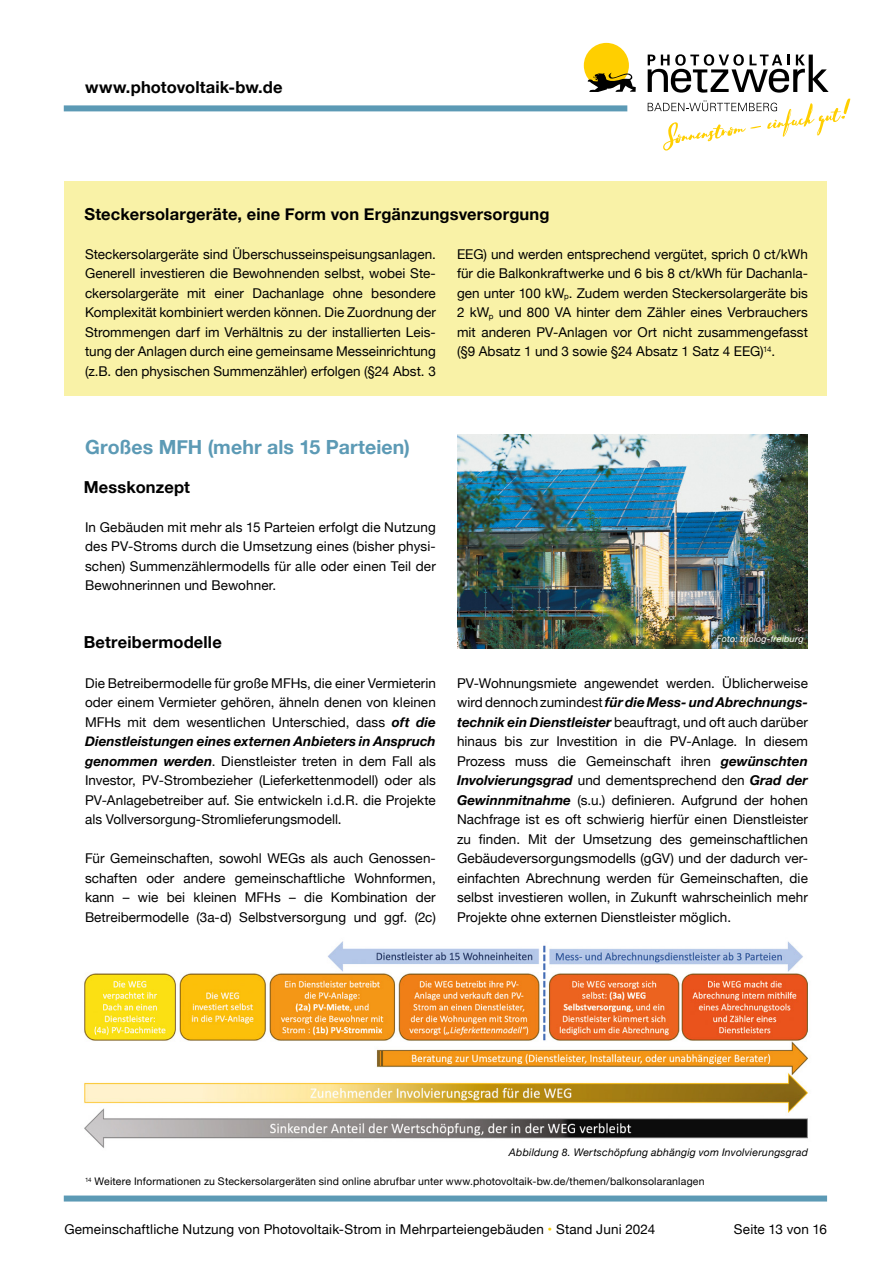
<style>
.page{position:relative;width:893px;height:1263px;background:#fff}
.page>*{position:absolute;margin:0;border:0;box-sizing:border-box;transform-origin:0 0}
.t1{font:700 19.5px "Helvetica Neue";letter-spacing:.005em;color:#5c9ab5}
.t2{font:700 16.5px "Helvetica Neue";letter-spacing:.005em;color:#000}
.t3{font:13.5px/19.5px "Helvetica Neue";letter-spacing:.005em;color:#000;text-align:justify}
.t4{font:10.5px "Helvetica Neue";letter-spacing:.02em;color:#000}
.t5{font:italic 10.5px "Helvetica Neue";letter-spacing:.02em;color:#000}
.t6{font:italic 9px "Helvetica Neue";letter-spacing:.025em;color:#fff}
.s1{font-weight:700;font-style:italic}
.s2{color:#ffcf00}
</style>
<div class="page">
<div style="left:67px;top:1195px;width:757px;height:6px;background:#5c9ab5"></div>
<div style="left:67px;top:105px;width:557px;height:6px;background:#5c9ab5"></div>
<div style="left:584px;top:43px;width:45px;height:45px;background:#ffcf00;border-radius:50%"></div>
<svg style="left:588px;top:73px;width:48px;height:19px"></svg>
<svg style="left:648px;top:54px;width:181px;height:39px"></svg>
<svg style="left:648px;top:99px;width:202px;height:52px"></svg>
<img style="left:84px;top:941px;width:724px;height:207px">
<div style="left:64px;top:181px;width:762px;height:214px;background:#f9f2a7"></div>
<img style="left:457px;top:434px;width:351px;height:215px">
<p class="t2" style="left:85px;top:74px;width:199px">www.photovoltaik-bw.de</p>
<p class="t2" style="left:84px;top:201px;width:467px">Steckersolargeräte, eine Form von Ergänzungsversorgung</p>
<p class="t3" style="left:85px;top:245px;width:352px">Steckersolargeräte sind Überschusseinspeisungsanlagen.<br>Generell investieren die Bewohnenden selbst, wobei Ste&shy;ckersolargeräte mit einer Dachanlage ohne besondere Komplexität kombiniert werden können. Die Zuordnung der Strommengen darf im Verhältnis zu der installierten Leis&shy;tung der Anlagen durch eine gemeinsame Messeinrichtung (z.B. den physischen Summenzähler) erfolgen (§24 Abst. 3</p>
<p class="t3" style="left:457px;top:245px;width:352px">EEG) und werden entsprechend vergütet, sprich 0 ct/kWh für die Balkonkraftwerke und 6 bis 8 ct/kWh für Dachanla&shy;gen unter 100 kW<sub>p</sub>. Zudem werden Steckersolargeräte bis 2 kW<sub>p</sub> und 800 VA hinter dem Zähler eines Verbrauchers mit anderen PV-Anlagen vor Ort nicht zusammengefasst (§9 Absatz 1 und 3 sowie §24 Absatz 1 Satz 4 EEG)<sup>14</sup>.</p>
<h1 class="t1" style="left:85px;top:432px;width:327px">Großes MFH (mehr als 15 Parteien)</h1>
<p class="t2" style="left:84px;top:474px;width:108px">Messkonzept</p>
<p class="t3" style="left:85px;top:518px;width:352px">In Gebäuden mit mehr als 15 Parteien erfolgt die Nutzung des PV-Stroms durch die Umsetzung eines (bisher physi&shy;schen) Summenzählermodells für alle oder einen Teil der Bewohnerinnen und Bewohner.</p>
<p class="t2" style="left:84px;top:629px;width:140px">Betreibermodelle</p>
<p class="t3" style="left:85px;top:674px;width:352px">Die Betreibermodelle für große MFHs, die einer Vermieterin oder einem Vermieter gehören, ähneln denen von kleinen MFHs mit dem wesentlichen Unterschied, dass <span class="s1">oft die Dienstleistungen eines externen Anbieters in Anspruch genommen werden</span>. Dienstleister treten in dem Fall als Investor, PV-Strombezieher (Lieferkettenmodell) oder als PV-Anlagebetreiber auf. Sie entwickeln i.d.R. die Projekte als Vollversorgung-Stromlieferungsmodell.</p>
<p class="t3" style="left:85px;top:849px;width:352px">Für Gemeinschaften, sowohl WEGs als auch Genossen&shy;schaften oder andere gemeinschaftliche Wohnformen, kann – wie bei kleinen MFHs – die Kombination der Betreibermodelle (3a-d) Selbstversorgung und ggf. (2c)</p>
<p class="t6" style="left:716px;top:632px;width:88px">Foto: triolog-freiburg</p>
<p class="t3" style="left:457px;top:674px;width:352px">PV-Wohnungsmiete angewendet werden. Üblicherweise wird dennoch zumindest <span class="s1">für die Mess- und Abrechnungs&shy;technik ein Dienstleister</span> beauftragt, und oft auch darüber hinaus bis zur Investition in die PV-Anlage. In diesem Prozess muss die Gemeinschaft ihren <span class="s1">gewünschten Involvierungsgrad</span> und dementsprechend den <span class="s1">Grad der Gewinnmitnahme</span> (s.u.) definieren. Aufgrund der hohen Nachfrage ist es oft schwierig hierfür einen Dienstleister zu finden. Mit der Umsetzung des gemeinschaftlichen Gebäudeversorgungsmodells (gGV) und der dadurch ver&shy;einfachten Abrechnung werden für Gemeinschaften, die selbst investieren wollen, in Zukunft wahrscheinlich mehr Projekte ohne externen Dienstleister möglich.</p>
<p class="t5" style="left:509px;top:1144px;width:300px">Abbildung 8. Wertschöpfung abhängig vom Involvierungsgrad</p>
<p class="t4" style="left:85px;top:1174px;width:621px"><sup>14</sup> Weitere Informationen zu Steckersolargeräten sind online abrufbar unter www.photovoltaik-bw.de/themen/balkonsolaranlagen</p>
<p class="t3" style="left:64px;top:1220px;width:592px">Gemeinschaftliche Nutzung von Photovoltaik-Strom in Mehrparteiengebäuden <span class="s2">•</span> Stand Juni 2024</p>
<p class="t3" style="left:734px;top:1220px;width:95px">Seite 13 von 16</p>
</div>
